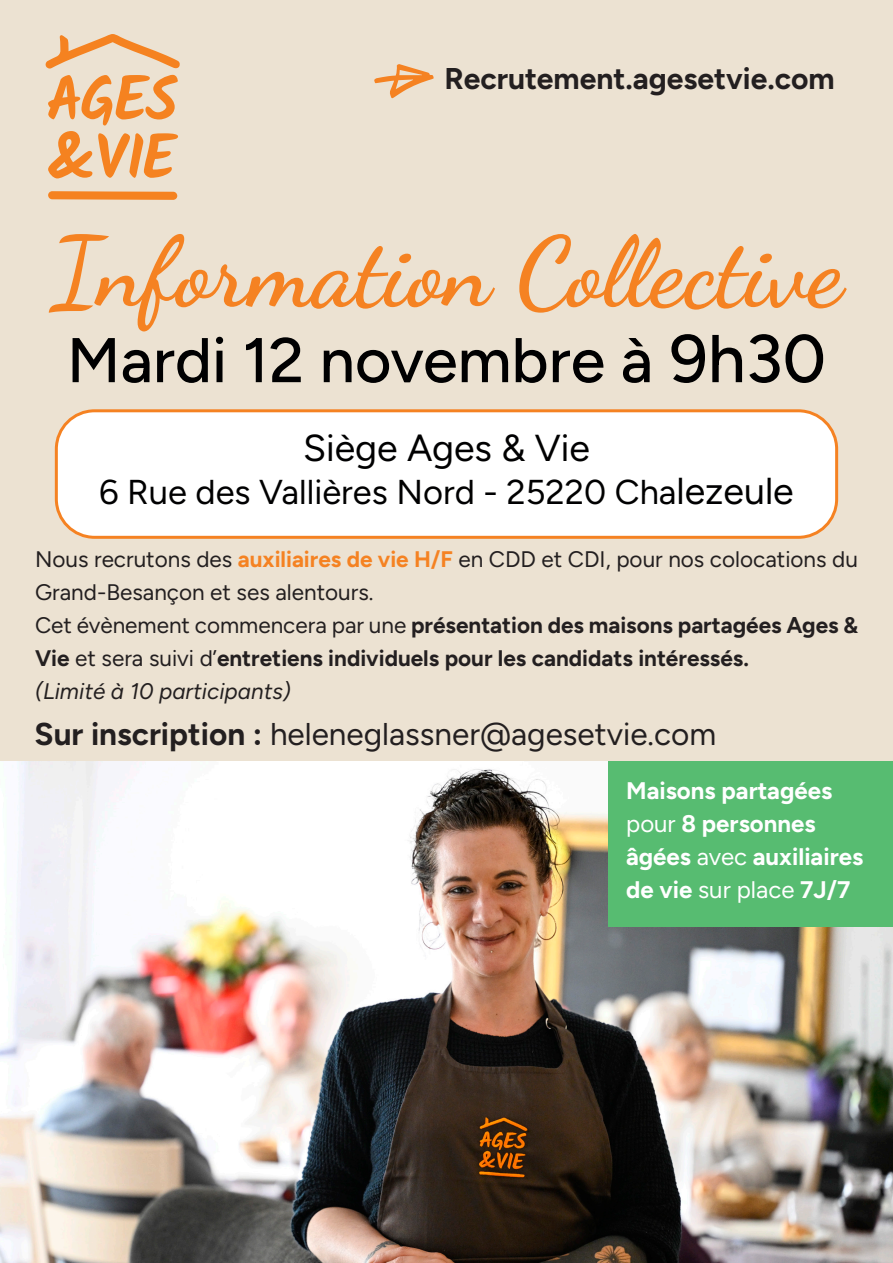
<style>
.page{position:relative;width:893px;height:1263px;background:#ece2d2}
.page>*{position:absolute;margin:0;border:0;box-sizing:border-box;transform-origin:0 0}
.t1{font:700 97.5px "Dancing Script";color:#f58222}
.t2{font:500 63px "Figtree";color:#000001}
.t3{font:37.5px "Figtree";color:#000001}
.t4{font:34.5px "Figtree";color:#000001}
.t5{font:31.5px "Figtree";color:#231f20}
.t6{font:700 30px "Figtree";color:#231f20}
.t7{font:700 24px "Figtree";color:#fff}
.t8{font:700 22.5px/33px "Figtree";color:#231f20}
.t9{font:22.5px/33px "Figtree";color:#231f20}
.t10{font:italic 22.5px "Figtree";color:#231f20}
.s1{font-size:67.5px}
.s2{font-size:37.5px}
.s3{font-weight:700;color:#f58222}
.s4{font-weight:400}
.s5{font-weight:700}
</style>
<div class="page">
<img style="left:0;top:761px;width:893px;height:502px">
<div style="left:608px;top:761px;width:285px;height:166px;background:#57bc71"></div>
<svg style="left:45px;top:34px;width:135px;height:35px"></svg>
<svg style="left:48px;top:191px;width:129px;height:9px"></svg>
<svg style="left:48px;top:75px;width:130px;height:103px"></svg>
<div style="left:56px;top:411px;width:781px;height:126px;background:#fff;border-radius:38px"></div>
<div style="left:55px;top:409px;width:783px;height:130px;border:3px solid #f58222;border-radius:38px"></div>
<svg style="left:374px;top:64px;width:60px;height:35px"></svg>
<p class="t6" style="left:444px;top:60px;width:392px">Recrutement.agesetvie.com</p>
<p class="t1" style="left:51px;top:197px;width:793px">Information Collective</p>
<p class="t2" style="left:67px;top:324px;width:761px">Mardi 12 novembre à <span class="s1">9h30</span></p>
<p class="t3" style="left:303px;top:426px;width:288px">Siège Ages &amp; Vie</p>
<p class="t4" style="left:99px;top:473px;width:696px">6 Rue des Vallières Nord - 25220 Cha<span class="s2">lezeule</span></p>
<p class="t9" style="left:35px;top:543px;width:824px">Nous recrutons des <span class="s3">auxiliaires de vie H/F</span> en CDD et CDI, pour nos colocations du<br>Grand-Besançon et ses alentours.</p>
<p class="t8" style="left:35px;top:609px;width:824px"><span class="s4">Cet évènement commencera par une</span> présentation des maisons partagées Ages &amp;<br>Vie <span class="s4">et sera suivi d’</span>entretiens individuels pour les candidats intéressés.</p>
<p class="t10" style="left:35px;top:679px;width:257px">(Limité à 10 participants)</p>
<p class="t5" style="left:35px;top:716px;width:683px"><span class="s5">Sur inscription :</span> heleneglassner@agesetvie.com</p>
<p class="t7" style="left:626px;top:776px;width:208px">Maisons partagées</p>
<p class="t7" style="left:626px;top:809px;width:191px"><span class="s4">pour</span> 8 personnes</p>
<p class="t7" style="left:626px;top:842px;width:239px">âgées <span class="s4">avec</span> auxiliaires</p>
<p class="t7" style="left:626px;top:875px;width:226px">de vie <span class="s4">sur place</span> 7J/7</p>
</div>
